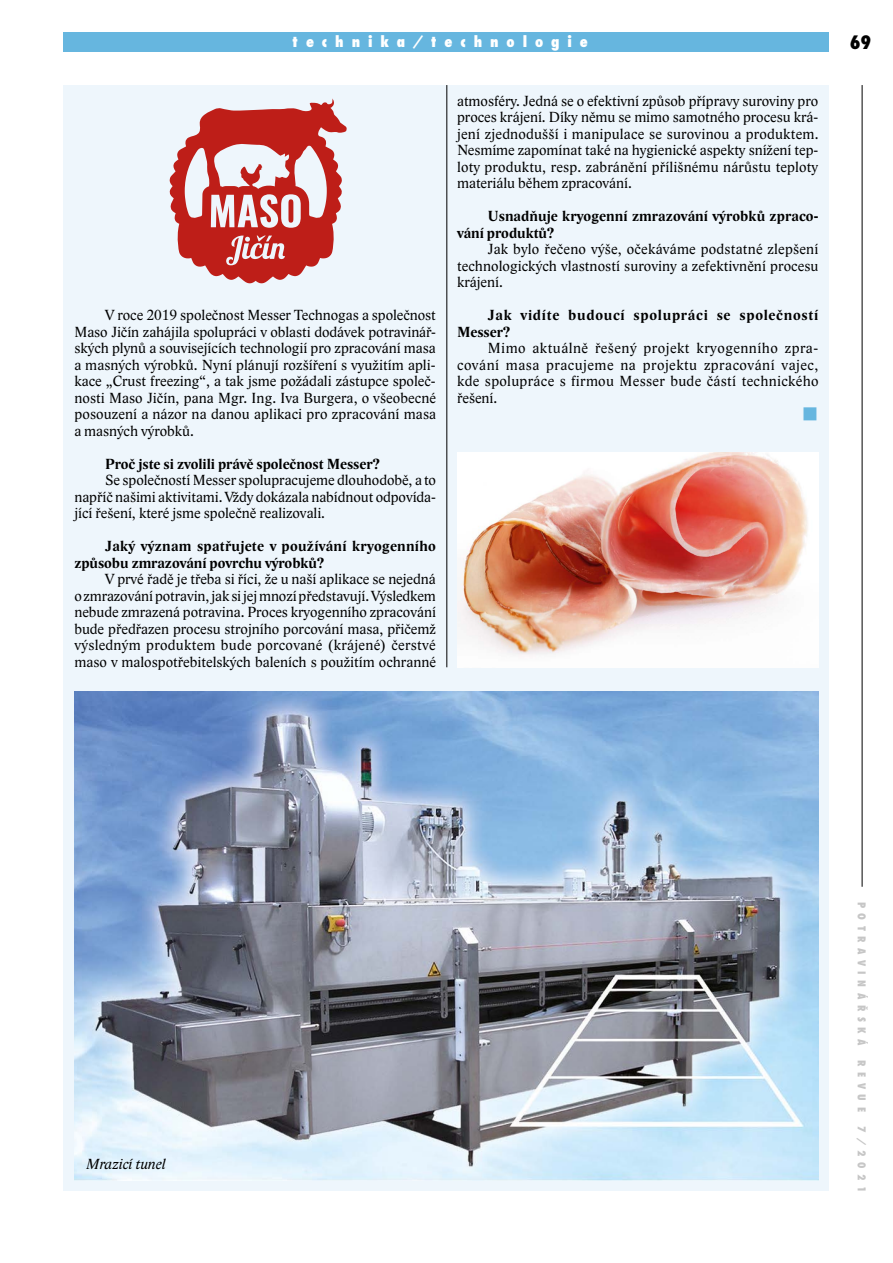
<style>
.page{position:relative;width:893px;height:1263px;background:#fff}
.page>*{position:absolute;margin:0;border:0;box-sizing:border-box;transform-origin:0 0}
.t1{font:800 18px "Fujiyama";color:#000}
.t2{font:15px/16.5px "Lido STF";color:#000;text-align:justify}
.t3{font:700 15px/16.5px "Lido STF";letter-spacing:.01em;color:#000}
.t4{font:700 15px/16.5px "Lido STF";letter-spacing:.05em;color:#000}
.t5{font:italic 15px "Lido STF";color:#000}
.t6{font:800 14.85px "Fujiyama";letter-spacing:.53em;color:#fff}
.t7{font:800 10.5px "Fujiyama";letter-spacing:.53em;color:#c6c6c6}
</style>
<div class="page">
<hr style="left:862px;top:85px;width:1px;height:802px;background:#000">
<div style="left:64px;top:85px;width:765px;height:1106px;background:#eef6fc"></div>
<div style="left:64px;top:32px;width:765px;height:20px;background:#66b6df"></div>
<hr style="left:446px;top:85px;width:1px;height:582px;background:#000">
<img style="left:74px;top:691px;width:744px;height:489px">
<svg style="left:170px;top:99px;width:177px;height:184px"></svg>
<img style="left:457px;top:453px;width:361px;height:214px">
<p class="t6" style="left:292px;top:32px;width:297px">technika/technologie</p>
<p class="t2" style="left:74px;top:307px;width:363px;text-indent:31px">V roce 2019 společnost Messer Technogas a společnost Maso Jičín zahájila spolupráci v oblasti dodávek potravinář&shy;ských plynů a souvisejících technologií pro zpracování masa a masných výrobků. Nyní plánují rozšíření s využitím apli&shy;kace „Crust freezing“, a tak jsme požádali zástupce společ&shy;nosti Maso Jičín, pana Mgr. Ing. Iva Burgera, o všeobecné posouzení a názor na danou aplikaci pro zpracování masa a masných výrobků.</p>
<p class="t3" style="left:105px;top:456px;width:277px">Proč jste si zvolili právě společnost Messer?</p>
<p class="t2" style="left:74px;top:472px;width:363px;text-indent:31px">Se společností Messer spolupracujeme dlouhodobě, a to napříč našimi aktivitami. Vždy dokázala nabídnout odpovída&shy;jící řešení, které jsme společně realizovali.</p>
<p class="t3" style="left:74px;top:538px;width:363px;text-indent:31px">Jaký význam spatřujete v používání kryogenního způsobu zmrazování povrchu výrobků?</p>
<p class="t2" style="left:74px;top:571px;width:363px;text-indent:31px">V prvé řadě je třeba si říci, že u naší aplikace se nejedná o zmrazování potravin, jak si jej mnozí představují. Výsledkem nebude zmrazená potravina. Proces kryogenního zpracování bude předřazen procesu strojního porcování masa, přičemž výsledným produktem bude porcované (krájené) čerstvé maso v malospotřebitelských baleních s použitím ochranné</p>
<p class="t2" style="left:457px;top:93px;width:363px">atmosféry. Jedná se o efektivní způsob přípravy suroviny pro proces krájení. Díky němu se mimo samotného procesu krá&shy;jení zjednodušší i manipulace se surovinou a produktem.<br>Nesmíme zapomínat také na hygienické aspekty snížení tep&shy;loty produktu, resp. zabránění přílišnému nárůstu teploty materiálu během zpracování.</p>
<p class="t3" style="left:457px;top:208px;width:363px;text-indent:31px">Usnadňuje kryogenní zmrazování výrobků zpraco&shy;vání produktů?</p>
<p class="t2" style="left:457px;top:241px;width:363px;text-indent:31px">Jak bylo řečeno výše, očekáváme podstatné zlepšení technologických vlastností suroviny a zefektivnění procesu krájení.</p>
<p class="t4" style="left:457px;top:307px;width:363px;text-indent:31px">Jak vidíte budoucí spolupráci se společností<br>Messer?</p>
<p class="t2" style="left:457px;top:340px;width:363px;text-indent:31px">Mimo aktuálně řešený projekt kryogenního zpra&shy;cování masa pracujeme na projektu zpracování vajec, kde spolupráce s firmou Messer bude částí technického řešení.</p>
<p class="t1" style="left:850px;top:31px;width:23px">69</p>
<p class="t5" style="left:86px;top:1155px;width:81px">Mrazicí tunel</p>
<p class="t7" style="left:869px;top:901px;width:146px;rotate:90deg">POTRAVINÁŘSKÁ</p>
<p class="t7" style="left:869px;top:1060px;width:53px;rotate:90deg">REVUE</p>
<p class="t7" style="left:869px;top:1126px;width:68px;rotate:90deg">7/2021</p>
</div>
